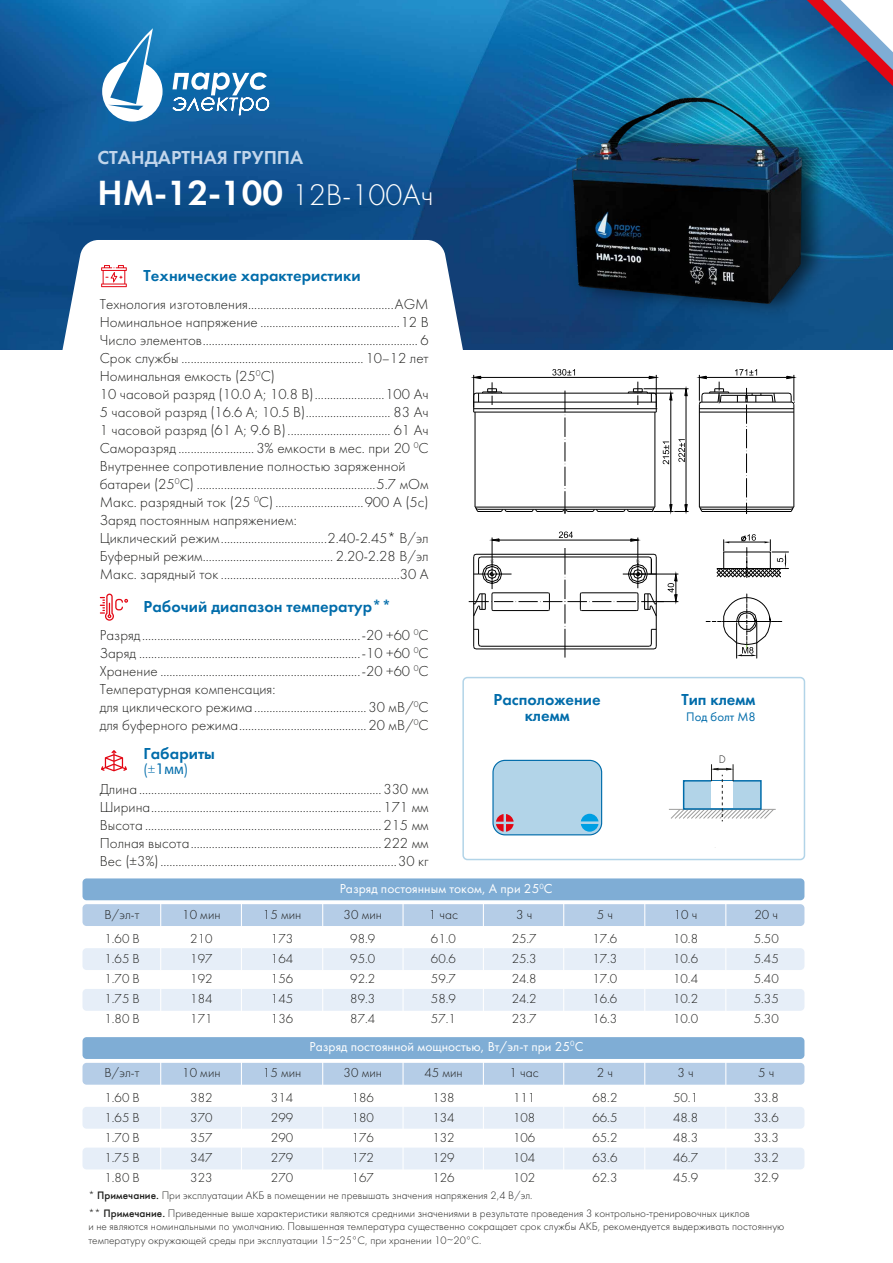
<style>
.page{position:relative;width:893px;height:1263px;background:#fff}
.page>*{position:absolute;margin:0;border:0;box-sizing:border-box;transform-origin:0 0}
.t1{font:36.3px "Futura Demi C";letter-spacing:.005em;color:#fff}
.t2{font:19.5px "Futura Demi C";letter-spacing:.005em;color:#c1d5eb}
.t3{font:16.5px/16.5px "Futura Demi C";letter-spacing:.005em;color:#006caa;text-align:center}
.t4{font:15px/18px "Futura Light C";letter-spacing:.005em;color:#1d1d1b}
.t5{font:15px "Futura BT";color:#006caa}
.t6{font:13.5px/20px "Futura Light C";letter-spacing:.005em;color:#1d1d1b;text-align:justify}
.t7{font:13.5px "Futura Book C";letter-spacing:.005em;color:#fff}
.t8{font:12.9px "Futura Book C";letter-spacing:.005em;color:#006caa}
.t9{font:11.4px "Futura Light C";color:#1d1d1b}
.t10{font:11.25px/13.5px "Futura Light C";letter-spacing:.005em;color:#1d1d1b}
.s1{font-family:"Futura Light C";font-size:31.05px}
.s2{font-family:"Futura Light C"}
.s3{font-family:"Myriad Pro"}
.s4{font-family:"Futura Medium C"}
</style>
<div class="page">
<img style="left:0;top:0;width:893px;height:350px">
<svg style="left:807px;top:0;width:86px;height:86px"></svg>
<svg style="left:102px;top:28px;width:167px;height:94px"></svg>
<svg style="left:61px;top:240px;width:404px;height:110px"></svg>
<svg style="left:101px;top:265px;width:26px;height:22px"></svg>
<svg style="left:100px;top:594px;width:28px;height:27px"></svg>
<svg style="left:101px;top:750px;width:26px;height:21px"></svg>
<div style="left:83px;top:948px;width:721px;height:22px;background:#e6eef8;border-radius:4px"></div>
<div style="left:83px;top:904px;width:721px;height:22px;background:#b5cde7;border-radius:4px"></div>
<div style="left:83px;top:989px;width:721px;height:22px;background:#e6eef8;border-radius:4px"></div>
<hr style="left:241px;top:898px;width:1px;height:127px;background:#fff">
<hr style="left:160px;top:898px;width:1px;height:127px;background:#fff">
<hr style="left:402px;top:898px;width:2px;height:127px;background:#fff">
<hr style="left:483px;top:898px;width:1px;height:127px;background:#fff">
<hr style="left:563px;top:898px;width:1px;height:127px;background:#fff">
<hr style="left:644px;top:898px;width:1px;height:127px;background:#fff">
<hr style="left:725px;top:898px;width:1px;height:127px;background:#fff">
<hr style="left:322px;top:898px;width:1px;height:127px;background:#fff">
<div style="left:83px;top:878px;width:721px;height:22px;background:#7fadd5;border-radius:4px"></div>
<div style="left:83px;top:1107px;width:721px;height:22px;background:#e6eef8;border-radius:4px"></div>
<div style="left:83px;top:1063px;width:721px;height:22px;background:#b5cde7;border-radius:4px"></div>
<div style="left:83px;top:1147px;width:721px;height:22px;background:#e6eef8;border-radius:4px"></div>
<hr style="left:241px;top:1056px;width:1px;height:128px;background:#fff">
<hr style="left:160px;top:1056px;width:1px;height:128px;background:#fff">
<hr style="left:402px;top:1056px;width:2px;height:128px;background:#fff">
<hr style="left:483px;top:1056px;width:1px;height:128px;background:#fff">
<hr style="left:563px;top:1056px;width:1px;height:128px;background:#fff">
<hr style="left:644px;top:1056px;width:1px;height:128px;background:#fff">
<hr style="left:725px;top:1056px;width:1px;height:128px;background:#fff">
<hr style="left:322px;top:1056px;width:1px;height:128px;background:#fff">
<div style="left:83px;top:1037px;width:721px;height:22px;background:#7fadd5;border-radius:4px"></div>
<div style="left:462px;top:677px;width:343px;height:183px;border:2px solid #b2d4e8;border-radius:4px"></div>
<div style="left:493px;top:760px;width:109px;height:75px;background:#b2d4e8;border-radius:12px"></div>
<div style="left:492px;top:760px;width:110px;height:75px;border:1px solid #006caa;border-radius:12px"></div>
<svg style="left:496px;top:814px;width:18px;height:18px"></svg>
<svg style="left:581px;top:814px;width:17px;height:18px"></svg>
<hr style="left:669px;top:809px;width:107px;height:1px;background:#9d9d9c">
<svg style="left:670px;top:764px;width:105px;height:57px"></svg>
<img style="left:557px;top:72px;width:283px;height:9px">
<img style="left:533px;top:81px;width:315px;height:251px">
<svg style="left:471px;top:369px;width:217px;height:145px"></svg>
<svg style="left:697px;top:369px;width:99px;height:145px"></svg>
<svg style="left:469px;top:531px;width:209px;height:126px"></svg>
<hr style="left:736px;top:623px;width:1px;height:35px;background:#010101">
<hr style="left:756px;top:623px;width:1px;height:35px;background:#010101">
<svg style="left:706px;top:593px;width:76px;height:63px"></svg>
<svg style="left:717px;top:534px;width:71px;height:44px"></svg>
<h2 class="t2" style="left:97px;top:146px;width:207px">СТАНДАРТНАЯ ГРУППА</h2>
<h1 class="t1" style="left:97px;top:171px;width:338px">HM-12-100 <span class="s1">12В-100Ач</span></h1>
<p class="t3" style="left:144px;top:267px;width:218px">Технические характеристики</p>
<p class="t4" style="left:100px;top:295px;width:330px">Технология изготовления................................................AGM Номинальное напряжение ..............................................12 В Число элементов....................................................................... 6<br>Срок службы ............................................................ 10–12 лет Номинальная емкость (25<sup>0</sup>С)<br>10 часовой разряд (10.0 А; 10.8 В).......................100 Ач 5 часовой разряд (16.6 А; 10.5 В)............................ 83 Ач 1 часовой разряд (61 А; 9.6 В) .................................. 61 Ач Саморазряд ......................... 3% емкости в мес. при 20 <sup>0</sup>С Внутреннее сопротивление полностью заряженной батареи (25<sup>0</sup>С) ...........................................................5.7 мОм Макс. разрядный ток (25 <sup>0</sup>С) .............................900 А (5с)<br>Заряд постоянным напряжением:<br>Циклический режим...................................2.40-2.45* В/эл Буферный режим........................................... 2.20-2.28 В/эл Макс. зарядный ток ...........................................................30 А</p>
<p class="t3" style="left:144px;top:599px;width:249px">Рабочий диапазон температур**</p>
<p class="t4" style="left:100px;top:626px;width:330px">Разряд........................................................................-20 +60 <sup>0</sup>С Заряд .........................................................................-10 +60 <sup>0</sup>С Хранение ..................................................................-20 +60 <sup>0</sup>С Температурная компенсация:<br>для циклического режима..................................... 30 мВ/<sup>0</sup>С для буферного режима.......................................... 20 мВ/<sup>0</sup>С</p>
<p class="t3" style="left:144px;top:745px;width:73px">Габариты</p>
<p class="t5" style="left:144px;top:759px;width:46px">(<span class="s2">±</span>1<span class="s3">мм</span>)</p>
<p class="t4" style="left:100px;top:780px;width:330px;text-align:justify">Длина ................................................................................ 330 мм Ширина............................................................................ 171 мм Высота .............................................................................. 215 мм Полная высота............................................................... 222 мм Вес (±3%)..............................................................................30 кг</p>
<p class="t3" style="left:494px;top:691px;width:109px">Расположение клемм</p>
<p class="t3" style="left:681px;top:691px;width:75px">Тип клемм</p>
<p class="t8" style="left:686px;top:709px;width:71px">Под болт M8</p>
<p class="t9" style="left:719px;top:753px;width:9px">D</p>
<p class="t6" style="left:104px;top:902px;width:37px;line-height:24.5px">В/эл-т<br>1.60 В</p>
<p class="t6" style="left:104px;top:949px;width:37px">1.65 В 1.70 В 1.75 В 1.80 В</p>
<p class="t6" style="left:104px;top:1061px;width:37px;line-height:24.5px">В/эл-т<br>1.60 В</p>
<p class="t6" style="left:104px;top:1108px;width:37px">1.65 В 1.70 В 1.75 В 1.80 В</p>
<p class="t6" style="left:182px;top:902px;width:40px;line-height:24.5px;text-align:center">10 мин<br>210</p>
<p class="t6" style="left:190px;top:949px;width:24px">197<br>192<br>184<br>171</p>
<p class="t6" style="left:182px;top:1061px;width:40px;line-height:24.5px;text-align:center">10 мин<br>382</p>
<p class="t6" style="left:190px;top:1108px;width:24px">370<br>357<br>347<br>323</p>
<p class="t6" style="left:263px;top:902px;width:40px;line-height:24.5px;text-align:center">15 мин<br>173</p>
<p class="t6" style="left:271px;top:949px;width:24px">164<br>156<br>145<br>136</p>
<p class="t6" style="left:263px;top:1061px;width:40px;line-height:24.5px;text-align:center">15 мин<br>314</p>
<p class="t6" style="left:271px;top:1108px;width:24px">299<br>290<br>279<br>270</p>
<p class="t7" style="left:340px;top:881px;width:214px">Разряд постоянным током, А при 25<sup>0</sup>С</p>
<p class="t6" style="left:344px;top:902px;width:40px;line-height:24.5px;text-align:center">30 мин<br>98.9</p>
<p class="t6" style="left:350px;top:949px;width:27px">95.0<br>92.2<br>89.3<br>87.4</p>
<p class="t6" style="left:429px;top:902px;width:31px;line-height:24.5px">1 час<br>61.0</p>
<p class="t6" style="left:431px;top:949px;width:27px">60.6<br>59.7<br>58.9<br>57.1</p>
<p class="t6" style="left:512px;top:902px;width:27px;line-height:24.5px;text-align:center">3 ч<br>25.7</p>
<p class="t6" style="left:512px;top:949px;width:27px">25.3<br>24.8<br>24.2<br>23.7</p>
<p class="t7" style="left:309px;top:1039px;width:275px">Разряд постоянной мощностью, Вт/эл-т при 25<sup>0</sup>С</p>
<p class="t6" style="left:344px;top:1061px;width:40px;line-height:24.5px;text-align:center">30 мин<br>186</p>
<p class="t6" style="left:352px;top:1108px;width:24px">180<br>176<br>172<br>167</p>
<p class="t6" style="left:424px;top:1061px;width:40px;line-height:24.5px;text-align:center">45 мин<br>138</p>
<p class="t6" style="left:432px;top:1108px;width:24px">134<br>132<br>129<br>126</p>
<p class="t6" style="left:510px;top:1061px;width:31px;line-height:24.5px">1 час<br>111</p>
<p class="t6" style="left:513px;top:1108px;width:24px">108<br>106<br>104<br>102</p>
<p class="t10" style="left:88px;top:1188px;width:446px">* <span class="s4">Примечание.</span> При эксплуатации АКБ в помещении не превышать значения напряжения 2,4 В/эл.</p>
<p class="t6" style="left:592px;top:902px;width:27px;line-height:24.5px;text-align:center">5 ч<br>17.6</p>
<p class="t6" style="left:592px;top:949px;width:27px">17.3<br>17.0<br>16.6<br>16.3</p>
<p class="t6" style="left:592px;top:1061px;width:27px;line-height:24.5px;text-align:center">2 ч<br>68.2</p>
<p class="t6" style="left:592px;top:1108px;width:27px">66.5<br>65.2<br>63.6<br>62.3</p>
<p class="t6" style="left:673px;top:902px;width:27px;line-height:24.5px">10 ч<br>10.8</p>
<p class="t6" style="left:673px;top:949px;width:27px">10.6<br>10.4<br>10.2<br>10.0</p>
<p class="t6" style="left:673px;top:1061px;width:27px;line-height:24.5px;text-align:center">3 ч<br>50.1</p>
<p class="t6" style="left:673px;top:1108px;width:27px">48.8<br>48.3<br>46.7<br>45.9</p>
<p class="t6" style="left:754px;top:902px;width:27px;line-height:24.5px">20 ч<br>5.50</p>
<p class="t6" style="left:754px;top:949px;width:27px">5.45<br>5.40<br>5.35<br>5.30</p>
<p class="t6" style="left:754px;top:1061px;width:27px;line-height:24.5px;text-align:center">5 ч<br>33.8</p>
<p class="t6" style="left:754px;top:1108px;width:27px">33.6<br>33.3<br>33.2<br>32.9</p>
<p class="t10" style="left:88px;top:1206px;width:697px">** <span class="s4">Примечание.</span> Приведенные выше характеристики являются средними значениями в результате проведения 3 контрольно-тренировочных циклов<br>и не являются номинальными по умолчанию. Повышенная температура существенно сокращает срок службы АКБ, рекомендуется выдерживать постоянную температуру окружающей среды при эксплуатации 15~25°С, при хранении 10~20°С.</p>
</div>
